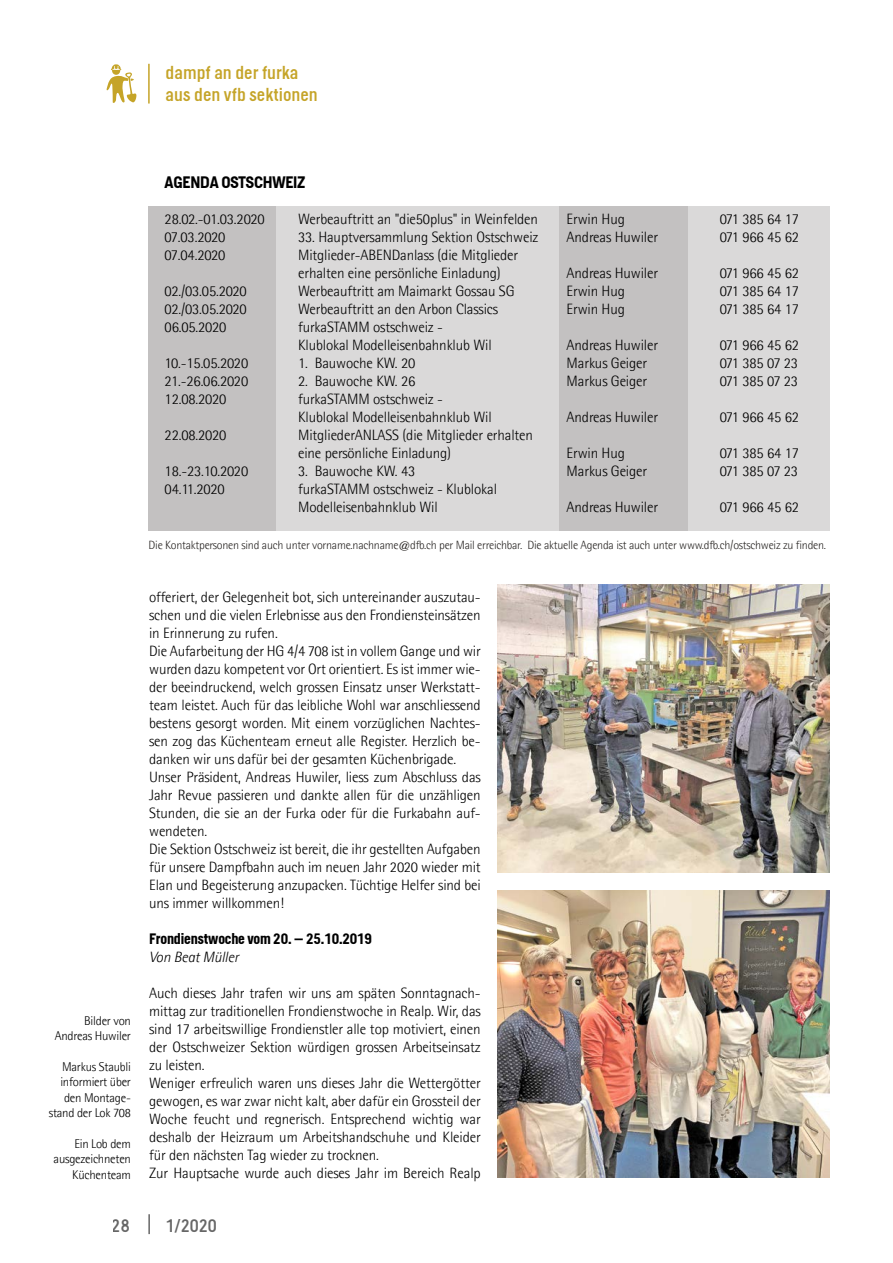
<style>
.page{position:relative;width:893px;height:1263px;background:#fff}
.page>*{position:absolute;margin:0;border:0;box-sizing:border-box;transform-origin:0 0}
.t1{font:18px/21.6px "Helsinki";color:#c5a428}
.t2{font:18px "Helsinki";color:#000}
.t3{font:700 16.5px "Helsinki";letter-spacing:-.01em;color:#000}
.t4{font:300 15px/18px "Agfa Rotis Semisans";letter-spacing:-.01em;color:#000}
.t5{font:700 15px "Helsinki";letter-spacing:-.01em;color:#000}
.t6{font:300 15px "Agfa Rotis Semisans";letter-spacing:-.04em;color:#000}
.t7{font:italic 300 15px "Agfa Rotis Semisans";letter-spacing:-.01em;color:#000}
.t8{font:300 12.75px/15.5px "Agfa Rotis Semisans";letter-spacing:-.02em;color:#000;text-align:right}
.t9{font:300 12px "Agfa Rotis Semisans";letter-spacing:-.02em;color:#292624}
</style>
<div class="page">
<hr style="left:148px;top:1214px;width:2px;height:20px;background:#000">
<hr style="left:148px;top:64px;width:2px;height:40px;background:#c5a428">
<svg style="left:106px;top:64px;width:31px;height:39px"></svg>
<div style="left:148px;top:206px;width:129px;height:324px;background:#c3c1c1"></div>
<div style="left:277px;top:206px;width:553px;height:324px;background:#dad9d9"></div>
<div style="left:559px;top:206px;width:128px;height:324px;background:#c3c1c1"></div>
<img style="left:497px;top:890px;width:332px;height:288px">
<img style="left:497px;top:584px;width:332px;height:288px">
<p class="t1" style="left:166px;top:61px;width:154px">dampf an der furka aus den vfb sektionen</p>
<p class="t3" style="left:165px;top:172px;width:142px">AGENDA OSTSCHWEIZ</p>
<p class="t4" style="left:165px;top:210px;width:102px">28.02.-01.03.2020</p>
<p class="t4" style="left:298px;top:210px;width:242px">Werbeauftritt an "die50plus" in Weinfelden</p>
<p class="t4" style="left:567px;top:210px;width:60px">Erwin Hug</p>
<p class="t4" style="left:720px;top:210px;width:81px">071 385 64 17</p>
<p class="t4" style="left:165px;top:228px;width:62px">07.03.2020</p>
<p class="t4" style="left:298px;top:228px;width:242px">33. Hauptversammlung Sektion Ostschweiz</p>
<p class="t4" style="left:567px;top:228px;width:93px">Andreas Huwiler</p>
<p class="t4" style="left:720px;top:228px;width:81px">071 966 45 62</p>
<p class="t4" style="left:165px;top:246px;width:62px">07.04.2020</p>
<p class="t4" style="left:298px;top:246px;width:222px">Mitglieder-ABENDanlass (die Mitglieder erhalten eine persönliche Einladung)</p>
<p class="t4" style="left:567px;top:264px;width:93px">Andreas Huwiler</p>
<p class="t4" style="left:720px;top:264px;width:81px">071 966 45 62</p>
<p class="t4" style="left:165px;top:282px;width:84px">02./03.05.2020</p>
<p class="t4" style="left:298px;top:282px;width:218px">Werbeauftritt am Maimarkt Gossau SG</p>
<p class="t4" style="left:567px;top:282px;width:60px">Erwin Hug</p>
<p class="t4" style="left:720px;top:282px;width:81px">071 385 64 17</p>
<p class="t4" style="left:165px;top:300px;width:84px">02./03.05.2020</p>
<p class="t4" style="left:298px;top:300px;width:202px">Werbeauftritt an den Arbon Classics</p>
<p class="t4" style="left:567px;top:300px;width:60px">Erwin Hug</p>
<p class="t4" style="left:720px;top:300px;width:81px">071 385 64 17</p>
<p class="t4" style="left:165px;top:318px;width:63px">06.05.2020</p>
<p class="t4" style="left:298px;top:318px;width:195px">furkaSTAMM ostschweiz -<br>Klublokal Modelleisenbahnklub Wil</p>
<p class="t4" style="left:567px;top:336px;width:93px">Andreas Huwiler</p>
<p class="t4" style="left:720px;top:336px;width:81px">071 966 45 62</p>
<p class="t4" style="left:165px;top:354px;width:85px">10.-15.05.2020</p>
<p class="t4" style="left:298px;top:354px;width:119px">1. Bauwoche KW. 20</p>
<p class="t4" style="left:567px;top:354px;width:82px">Markus Geiger</p>
<p class="t6" style="left:720px;top:354px;width:80px">071 385 07 23</p>
<p class="t4" style="left:165px;top:372px;width:85px">21.-26.06.2020</p>
<p class="t4" style="left:298px;top:372px;width:119px">2. Bauwoche KW. 26</p>
<p class="t4" style="left:567px;top:372px;width:82px">Markus Geiger</p>
<p class="t6" style="left:720px;top:372px;width:80px">071 385 07 23</p>
<p class="t4" style="left:165px;top:390px;width:63px">12.08.2020</p>
<p class="t4" style="left:298px;top:390px;width:195px">furkaSTAMM ostschweiz -<br>Klublokal Modelleisenbahnklub Wil</p>
<p class="t4" style="left:567px;top:408px;width:93px">Andreas Huwiler</p>
<p class="t4" style="left:720px;top:408px;width:81px">071 966 45 62</p>
<p class="t4" style="left:165px;top:426px;width:63px">22.08.2020</p>
<p class="t4" style="left:298px;top:426px;width:237px">MitgliederANLASS (die Mitglieder erhalten eine persönliche Einladung)</p>
<p class="t4" style="left:567px;top:444px;width:60px">Erwin Hug</p>
<p class="t4" style="left:720px;top:444px;width:81px">071 385 64 17</p>
<p class="t8" style="left:55px;top:1013px;width:78px">Bilder von<br>Andreas Huwiler</p>
<p class="t8" style="left:49px;top:1059px;width:84px">Markus Staubli informiert über den Montage&shy;stand der Lok 708</p>
<p class="t8" style="left:54px;top:1136px;width:79px">Ein Lob dem ausgezeichneten<br>Küchenteam</p>
<p class="t4" style="left:165px;top:462px;width:85px">18.-23.10.2020</p>
<p class="t4" style="left:298px;top:462px;width:119px">3. Bauwoche KW. 43</p>
<p class="t4" style="left:567px;top:462px;width:82px">Markus Geiger</p>
<p class="t6" style="left:720px;top:462px;width:80px">071 385 07 23</p>
<p class="t4" style="left:165px;top:480px;width:62px">04.11.2020</p>
<p class="t4" style="left:298px;top:480px;width:200px">furkaSTAMM ostschweiz - Klublokal<br>Modelleisenbahnklub Wil</p>
<p class="t4" style="left:567px;top:498px;width:93px">Andreas Huwiler</p>
<p class="t4" style="left:720px;top:498px;width:81px">071 966 45 62</p>
<p class="t9" style="left:149px;top:538px;width:679px">Die Kontaktpersonen sind auch unter vorname.nachname@dfb.ch per Mail erreichbar. Die aktuelle Agenda ist auch unter www.dfb.ch/ostschweiz zu finden.</p>
<p class="t4" style="left:149px;top:588px;width:333px">offeriert, der Gelegenheit bot, sich untereinander auszutau&shy;schen und die vielen Erlebnisse aus den Frondiensteinsätzen in Erinnerung zu rufen.<br>Die Aufarbeitung der HG 4/4 708 ist in vollem Gange und wir wurden dazu kompetent vor Ort orientiert. Es ist immer wie&shy;der beeindruckend, welch grossen Einsatz unser Werkstatt&shy;team leistet. Auch für das leibliche Wohl war anschliessend bestens gesorgt worden. Mit einem vorzüglichen Nachtes&shy;sen zog das Küchenteam erneut alle Register. Herzlich be&shy;danken wir uns dafür bei der gesamten Küchenbrigade.<br>Unser Präsident, Andreas Huwiler, liess zum Abschluss das Jahr Revue passieren und dankte allen für die unzähligen Stunden, die sie an der Furka oder für die Furkabahn auf&shy;wendeten.<br>Die Sektion Ostschweiz ist bereit, die ihr gestellten Aufgaben für unsere Dampfbahn auch im neuen Jahr 2020 wieder mit Elan und Begeisterung anzupacken. Tüchtige Helfer sind bei uns immer willkommen!</p>
<p class="t5" style="left:149px;top:930px;width:224px">Frondienstwoche vom 20. – 25.10.2019</p>
<p class="t7" style="left:149px;top:948px;width:91px">Von Beat Müller</p>
<p class="t4" style="left:149px;top:984px;width:333px">Auch dieses Jahr trafen wir uns am späten Sonntagnach&shy;mittag zur traditionellen Frondienstwoche in Realp. Wir, das sind 17 arbeitswillige Frondienstler alle top motiviert, einen der Ostschweizer Sektion würdigen grossen Arbeitseinsatz zu leisten.<br>Weniger erfreulich waren uns dieses Jahr die Wettergötter gewogen, es war zwar nicht kalt, aber dafür ein Grossteil der Woche feucht und regnerisch. Entsprechend wichtig war deshalb der Heizraum um Arbeitshandschuhe und Kleider für den nächsten Tag wieder zu trocknen.<br>Zur Hauptsache wurde auch dieses Jahr im Bereich Realp</p>
<p class="t2" style="left:112px;top:1215px;width:19px">28</p>
<p class="t2" style="left:165px;top:1215px;width:53px">1/2020</p>
</div>
